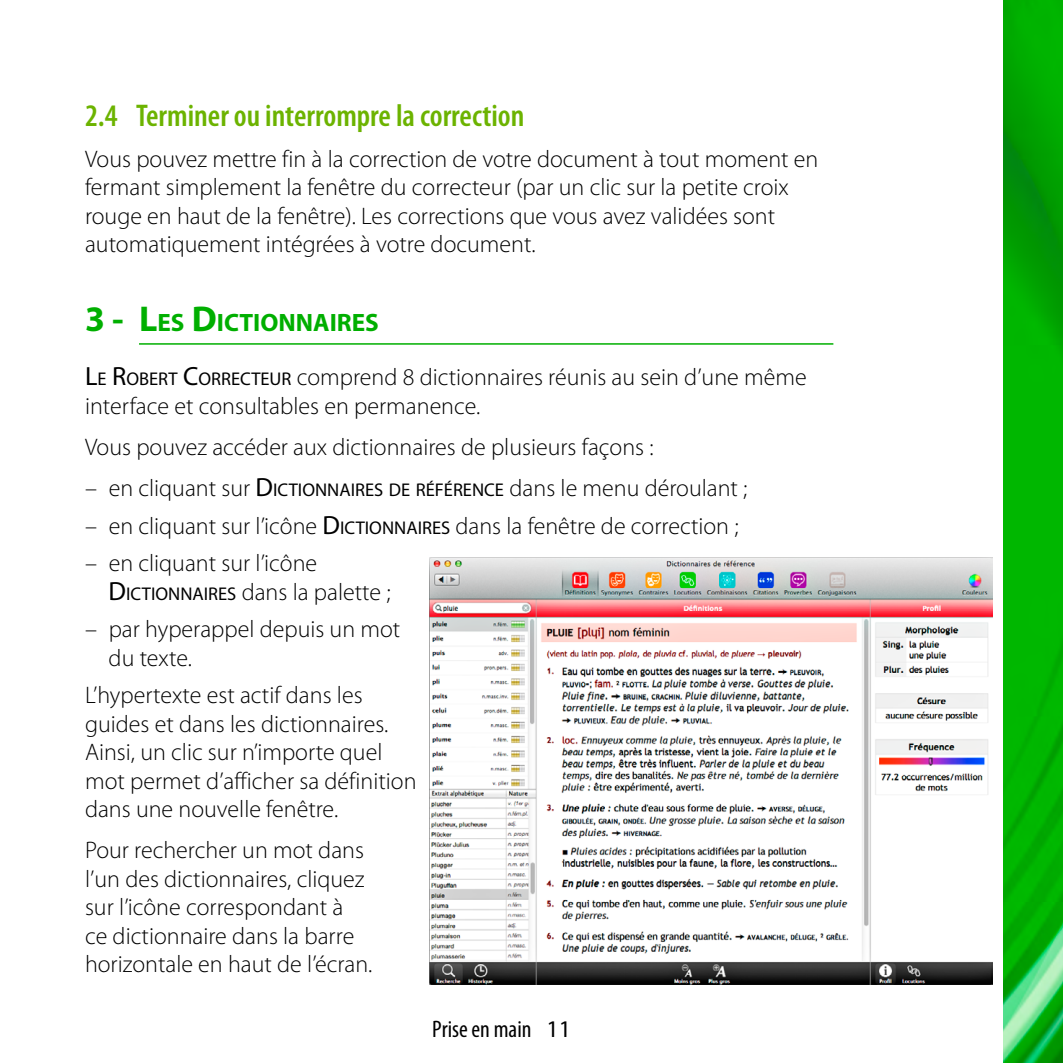
<style>
.page{position:relative;width:1063px;height:1063px;background:#fff}
.page>*{position:absolute;margin:0;border:0;box-sizing:border-box;transform-origin:0 0}
.t1{font:600 condensed 31.5px "Myriad Pro";color:#6cb300}
.t2{font:700 25.2px "Myriad Pro";color:#00af00}
.t3{font:300 24px/28.5px "Myriad Pro";color:#000}
.t4{font:condensed 24px "Myriad Pro";color:#000}
.s1{font-size:36px}
.s2{font-weight:400;font-size:26.4px}
.s3{font-weight:400;font-size:18.6px}
.s4{font-stretch:normal}
</style>
<div class="page">
<img style="left:1003px;top:0;width:60px;height:1063px">
<hr style="left:139px;top:343px;width:694px;height:2px;background:#00af00">
<img style="left:430px;top:558px;width:562px;height:427px">
<h1 class="t1" style="left:85px;top:96px;width:441px">2.4 Terminer ou interrompre la correction</h1>
<p class="t3" style="left:85px;top:144px;width:735px">Vous pouvez mettre fin à la correction de votre document à tout moment en fermant simplement la fenêtre du correcteur (par un clic sur la petite croix rouge en haut de la fenêtre). Les corrections que vous avez validées sont automatiquement intégrées à votre document.</p>
<p class="t2" style="left:85px;top:306px;width:295px"><span class="s1">3 - L</span>ES <span class="s1">D</span>ICTIONNAIRES</p>
<p class="t3" style="left:85px;top:363px;width:723px"><span class="s2">L</span><span class="s3">E</span> <span class="s2">R</span><span class="s3">OBERT</span> <span class="s2">C</span><span class="s3">ORRECTEUR</span> comprend 8 dictionnaires réunis au sein d’une même interface et consultables en permanence.</p>
<p class="t3" style="left:85px;top:432px;width:570px">Vous pouvez accéder aux dictionnaires de plusieurs façons :</p>
<p class="t3" style="left:85px;top:474px;width:664px">– en cliquant sur <span class="s2">D</span><span class="s3">ICTIONNAIRES DE RÉFÉRENCE</span> dans le menu déroulant ;</p>
<p class="t3" style="left:85px;top:511px;width:655px">– en cliquant sur l’icône <span class="s2">D</span><span class="s3">ICTIONNAIRES</span> dans la fenêtre de correction ;</p>
<p class="t3" style="left:109px;top:549px;width:283px;text-indent:-24px">– en cliquant sur l’icône<br><span class="s2">D</span><span class="s3">ICTIONNAIRES</span> dans la palette ;</p>
<p class="t3" style="left:109px;top:615px;width:293px;text-indent:-24px">– par hyperappel depuis un mot du texte.</p>
<p class="t3" style="left:85px;top:681px;width:333px">L’hypertexte est actif dans les guides et dans les dictionnaires.<br>Ainsi, un clic sur n’importe quel mot permet d’afficher sa définition dans une nouvelle fenêtre.</p>
<p class="t3" style="left:85px;top:836px;width:289px">Pour rechercher un mot dans l’un des dictionnaires, cliquez sur l’icône correspondant à<br>ce dictionnaire dans la barre horizontale en haut de l’écran.</p>
<p class="t4" style="left:432px;top:1015px;width:140px">Prise en main <span class="s4">11</span></p>
</div>
